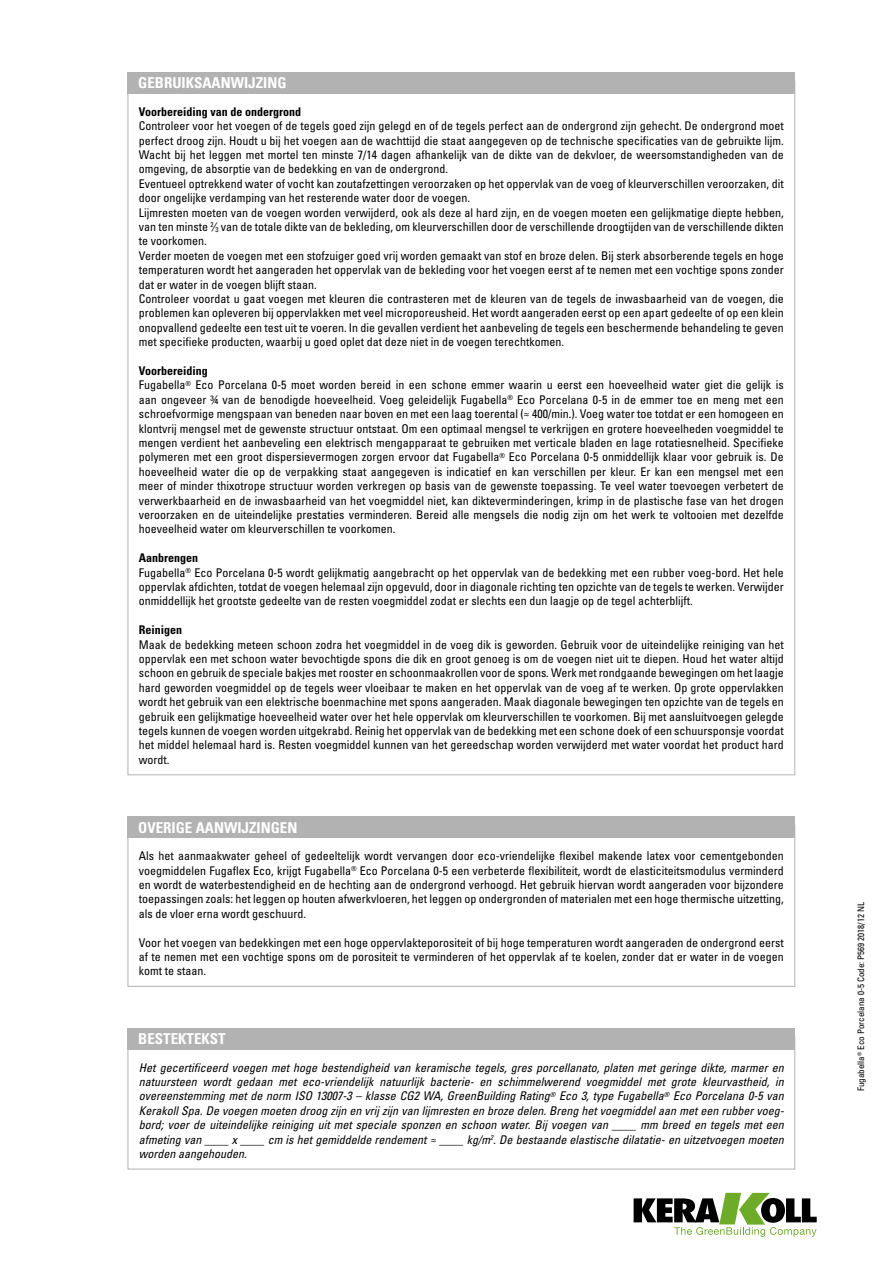
<style>
.page{position:relative;width:893px;height:1263px;background:#fff}
.page>*{position:absolute;margin:0;border:0;box-sizing:border-box;transform-origin:0 0}
.t1{font:700 condensed 15px "Univers LT Std";color:#fff}
.t2{font:condensed 12px/14.4px "Univers LT Std";color:#000}
.t3{font:italic condensed 12px/14.4px "Univers LT Std";color:#000;text-align:justify}
.t4{font:700 condensed 12px "Univers LT Std";color:#000}
.t5{font:condensed 9px "Univers LT Std";color:#000}
.s1{font-size:6.9px}
.s2{font-weight:700}
</style>
<div class="page">
<svg style="left:634px;top:1193px;width:183px;height:44px"></svg>
<div style="left:128px;top:72px;width:667px;height:22px;background:#b3b2b2"></div>
<div style="left:128px;top:817px;width:667px;height:21px;background:#b3b2b2"></div>
<div style="left:128px;top:1037px;width:667px;height:132px;border:1px solid #b3b2b2"></div>
<div style="left:128px;top:1028px;width:667px;height:21px;background:#b3b2b2"></div>
<p class="t1" style="left:138px;top:74px;width:150px">GEBRUIKSAANWIJZING</p>
<p class="t4" style="left:139px;top:104px;width:164px">Voorbereiding van de ondergrond</p>
<p class="t2" style="left:139px;top:119px;width:646px">Controleer voor het voegen of de tegels goed zijn gelegd en of de tegels perfect aan de ondergrond zijn gehecht. De ondergrond moet perfect droog zijn. Houdt u bij het voegen aan de wachttijd die staat aangegeven op de technische specificaties van de gebruikte lijm.<br>Wacht bij het leggen met mortel ten minste 7/14 dagen afhankelijk van de dikte van de dekvloer, de weersomstandigheden van de omgeving, de absorptie van de bedekking en van de ondergrond.<br>Eventueel optrekkend water of vocht kan zoutafzettingen veroorzaken op het oppervlak van de voeg of kleurverschillen veroorzaken, dit door ongelijke verdamping van het resterende water door de voegen.<br>Lijmresten moeten van de voegen worden verwijderd, ook als deze al hard zijn, en de voegen moeten een gelijkmatige diepte hebben, van ten minste <sup>2</sup>⁄<span class="s1">3</span> van de totale dikte van de bekleding, om kleurverschillen door de verschillende droogtijden van de verschillende dikten te voorkomen.<br>Verder moeten de voegen met een stofzuiger goed vrij worden gemaakt van stof en broze delen. Bij sterk absorberende tegels en hoge temperaturen wordt het aangeraden het oppervlak van de bekleding voor het voegen eerst af te nemen met een vochtige spons zonder dat er water in de voegen blijft staan.<br>Controleer voordat u gaat voegen met kleuren die contrasteren met de kleuren van de tegels de inwasbaarheid van de voegen, die problemen kan opleveren bij oppervlakken met veel microporeusheid. Het wordt aangeraden eerst op een apart gedeelte of op een klein onopvallend gedeelte een test uit te voeren. In die gevallen verdient het aanbeveling de tegels een beschermende behandeling te geven met specifieke producten, waarbij u goed oplet dat deze niet in de voegen terechtkomen.</p>
<p class="t2" style="left:139px;top:363px;width:646px"><span class="s2">Voorbereiding<br></span>Fugabella<sup>®</sup> Eco Porcelana 0-5 moet worden bereid in een schone emmer waarin u eerst een hoeveelheid water giet die gelijk is aan ongeveer ¾ van de benodigde hoeveelheid. Voeg geleidelijk Fugabella<sup>®</sup> Eco Porcelana 0-5 in de emmer toe en meng met een schroefvormige mengspaan van beneden naar boven en met een laag toerental (≈ 400/min.). Voeg water toe totdat er een homogeen en klontvrij mengsel met de gewenste structuur ontstaat. Om een optimaal mengsel te verkrijgen en grotere hoeveelheden voegmiddel te mengen verdient het aanbeveling een elektrisch mengapparaat te gebruiken met verticale bladen en lage rotatiesnelheid. Specifieke polymeren met een groot dispersievermogen zorgen ervoor dat Fugabella<sup>®</sup> Eco Porcelana 0-5 onmiddellijk klaar voor gebruik is. De hoeveelheid water die op de verpakking staat aangegeven is indicatief en kan verschillen per kleur. Er kan een mengsel met een meer of minder thixotrope structuur worden verkregen op basis van de gewenste toepassing. Te veel water toevoegen verbetert de verwerkbaarheid en de inwasbaarheid van het voegmiddel niet, kan dikteverminderingen, krimp in de plastische fase van het drogen veroorzaken en de uiteindelijke prestaties verminderen. Bereid alle mengsels die nodig zijn om het werk te voltooien met dezelfde hoeveelheid water om kleurverschillen te voorkomen.</p>
<p class="t2" style="left:139px;top:551px;width:646px"><span class="s2">Aanbrengen<br></span>Fugabella<sup>®</sup> Eco Porcelana 0-5 wordt gelijkmatig aangebracht op het oppervlak van de bedekking met een rubber voeg-bord. Het hele oppervlak afdichten, totdat de voegen helemaal zijn opgevuld, door in diagonale richting ten opzichte van de tegels te werken. Verwijder onmiddellijk het grootste gedeelte van de resten voegmiddel zodat er slechts een dun laagje op de tegel achterblijft.</p>
<p class="t4" style="left:139px;top:623px;width:45px">Reinigen</p>
<p class="t2" style="left:139px;top:637px;width:646px;text-align:justify">Maak de bedekking meteen schoon zodra het voegmiddel in de voeg dik is geworden. Gebruik voor de uiteindelijke reiniging van het oppervlak een met schoon water bevochtigde spons die dik en groot genoeg is om de voegen niet uit te diepen. Houd het water altijd schoon en gebruik de speciale bakjes met rooster en schoonmaakrollen voor de spons. Werk met rondgaande bewegingen om het laagje hard geworden voegmiddel op de tegels weer vloeibaar te maken en het oppervlak van de voeg af te werken. Op grote oppervlakken wordt het gebruik van een elektrische boenmachine met spons aangeraden. Maak diagonale bewegingen ten opzichte van de tegels en gebruik een gelijkmatige hoeveelheid water over het hele oppervlak om kleurverschillen te voorkomen. Bij met aansluitvoegen gelegde tegels kunnen de voegen worden uitgekrabd. Reinig het oppervlak van de bedekking met een schone doek of een schuursponsje voordat het middel helemaal hard is. Resten voegmiddel kunnen van het gereedschap worden verwijderd met water voordat het product hard wordt.</p>
<p class="t1" style="left:138px;top:818px;width:161px">OVERIGE AANWIJZINGEN</p>
<p class="t2" style="left:139px;top:848px;width:646px;text-align:justify">Als het aanmaakwater geheel of gedeeltelijk wordt vervangen door eco-vriendelijke flexibel makende latex voor cementgebonden voegmiddelen Fugaflex Eco, krijgt Fugabella<sup>®</sup> Eco Porcelana 0-5 een verbeterde flexibiliteit, wordt de elasticiteitsmodulus verminderd en wordt de waterbestendigheid en de hechting aan de ondergrond verhoogd. Het gebruik hiervan wordt aangeraden voor bijzondere toepassingen zoals: het leggen op houten afwerkvloeren, het leggen op ondergronden of materialen met een hoge thermische uitzetting, als de vloer erna wordt geschuurd.</p>
<p class="t2" style="left:139px;top:935px;width:646px;text-align:justify">Voor het voegen van bedekkingen met een hoge oppervlakteporositeit of bij hoge temperaturen wordt aangeraden de ondergrond eerst af te nemen met een vochtige spons om de porositeit te verminderen of het oppervlak af te koelen, zonder dat er water in de voegen komt te staan.</p>
<p class="t1" style="left:138px;top:1030px;width:89px">BESTEKTEKST</p>
<p class="t3" style="left:139px;top:1060px;width:646px">Het gecertificeerd voegen met hoge bestendigheid van keramische tegels, gres porcellanato, platen met geringe dikte, marmer en natuursteen wordt gedaan met eco-vriendelijk natuurlijk bacterie- en schimmelwerend voegmiddel met grote kleurvastheid, in overeenstemming met de norm ISO 13007-3 – klasse CG2 WA, GreenBuilding Rating<sup>®</sup> Eco 3, type Fugabella<sup>®</sup> Eco Porcelana 0-5 van Kerakoll Spa. De voegen moeten droog zijn en vrij zijn van lijmresten en broze delen. Breng het voegmiddel aan met een rubber voeg&shy;bord; voer de uiteindelijke reiniging uit met speciale sponzen en schoon water. Bij voegen van ____ mm breed en tegels met een afmeting van ____ x ____ cm is het gemiddelde rendement ≈ ____ kg/m<sup>2</sup>. De bestaande elastische dilatatie- en uitzetvoegen moeten worden aangehouden.</p>
<p class="t5" style="left:855px;top:1091px;width:190px;rotate:-90deg">Fugabella<sup>®</sup> Eco Porcelana 0-5 Code: P569 2018/12 NL</p>
</div>
